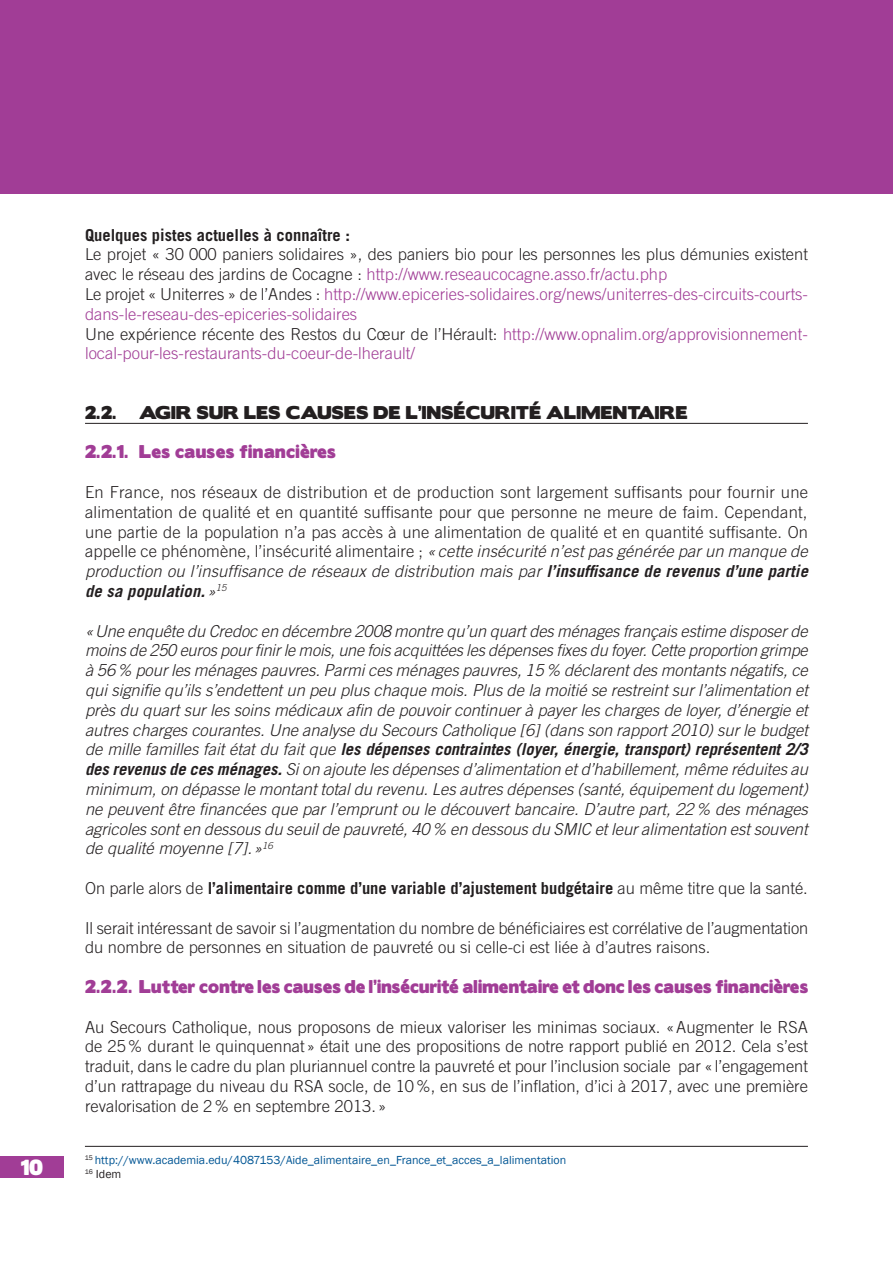
<style>
.page{position:relative;width:893px;height:1263px;background:#fff}
.page>*{position:absolute;margin:0;border:0;box-sizing:border-box;transform-origin:0 0}
.t1{font:19.5px "Boris Black Bloxx";color:#fff}
.t2{font:300 16.5px/19.8px "Trade Gothic";color:#231f20;text-align:justify}
.t3{font:italic 300 16.5px/19.8px "Trade Gothic";color:#231f20;text-align:justify}
.t4{font:300 16.5px/19.8px "Trade Gothic";color:#a13d96}
.t5{font:700 16.5px "Trade Gothic";color:#231f20}
.t6{font:16.5px "Boris Black Bloxx";letter-spacing:.01em;color:#a13d96}
.t7{font:16.5px "Boris Black Bloxx";letter-spacing:.02em;color:#231f20}
.t8{font:12px/14.4px "Franklin Gothic";color:#005594}
.s1{color:#231f20}
.s2{font-style:italic}
.s3{font-weight:700;font-style:italic}
.s4{font-weight:700}
.s5{font-weight:300}
</style>
<div class="page">
<div style="left:0;top:0;width:893px;height:193px;background:#a13d96"></div>
<div style="left:0;top:1157px;width:64px;height:21px;background:#a13d96"></div>
<hr style="left:85px;top:423px;width:723px;height:1px;background:#231f20">
<hr style="left:85px;top:1146px;width:723px;height:1px;background:#231f20">
<p class="t1" style="left:21px;top:1154px;width:24px">10</p>
<p class="t5" style="left:85px;top:228px;width:266px">Quelques pistes actuelles à connaître :</p>
<p class="t4" style="left:85px;top:246px;width:725px"><span class="s1">Le projet « 30 000 paniers solidaires », des paniers bio pour les personnes les plus démunies existent avec le réseau des jardins de Cocagne :</span> http://www.reseaucocagne.asso.fr/actu.php<br><span class="s1">Le projet « Uniterres » de l’Andes :</span> http://www.epiceries-solidaires.org/news/uniterres-des-circuits-courts&shy;dans-le-reseau-des-epiceries-solidaires<br><span class="s1">Une expérience récente des Restos du Cœur de l’Hérault:</span> http://www.opnalim.org/approvisionnement&shy;local-pour-les-restaurants-du-coeur-de-lherault/</p>
<p class="t7" style="left:85px;top:401px;width:33px">2.2.</p>
<p class="t7" style="left:139px;top:401px;width:550px">AGIR SUR LES CAUSES DE L’INSÉCURITÉ ALIMENTAIRE</p>
<p class="t6" style="left:85px;top:441px;width:252px">2.2.1. Les causes financières</p>
<p class="t2" style="left:85px;top:484px;width:725px">En France, nos réseaux de distribution et de production sont largement suffisants pour fournir une alimentation de qualité et en quantité suffisante pour que personne ne meure de faim. Cependant, une partie de la population n’a pas accès à une alimentation de qualité et en quantité suffisante. On appelle ce phénomène, l’insécurité alimentaire ; <span class="s2">« cette insécurité n’est pas générée par un manque de production ou l’insuffisance de réseaux de distribution mais par</span> <span class="s3">l’insuffisance de revenus d’une partie de sa population.</span> <span class="s2">»</span><sup>15</sup></p>
<p class="t3" style="left:85px;top:622px;width:724px">« Une enquête du Credoc en décembre 2008 montre qu’un quart des ménages français estime disposer de moins de 250 euros pour finir le mois, une fois acquittées les dépenses fixes du foyer. Cette proportion grimpe à 56 % pour les ménages pauvres. Parmi ces ménages pauvres, 15 % déclarent des montants négatifs, ce qui signifie qu’ils s’endettent un peu plus chaque mois. Plus de la moitié se restreint sur l’alimentation et près du quart sur les soins médicaux afin de pouvoir continuer à payer les charges de loyer, d’énergie et autres charges courantes. Une analyse du Secours Catholique [6] (dans son rapport 2010) sur le budget de mille familles fait état du fait que <span class="s4">les dépenses contraintes (loyer, énergie, transport) représentent 2/3 des revenus de ces ménages.</span> Si on ajoute les dépenses d’alimentation et d’habillement, même réduites au minimum, on dépasse le montant total du revenu. Les autres dépenses (santé, équipement du logement) ne peuvent être financées que par l’emprunt ou le découvert bancaire. D’autre part, 22 % des ménages agricoles sont en dessous du seuil de pauvreté, 40 % en dessous du SMIC et leur alimentation est souvent de qualité moyenne [7]. »<sup>16</sup></p>
<p class="t5" style="left:85px;top:881px;width:724px"><span class="s5">On parle alors de</span> l’alimentaire comme d’une variable d’ajustement budgétaire <span class="s5">au même titre que la santé.</span></p>
<p class="t2" style="left:85px;top:919px;width:725px">Il serait intéressant de savoir si l’augmentation du nombre de bénéficiaires est corrélative de l’augmentation du nombre de personnes en situation de pauvreté ou si celle-ci est liée à d’autres raisons.</p>
<p class="t6" style="left:85px;top:975px;width:725px">2.2.2. Lutter contre les causes de l’insécurité alimentaire et donc les causes financières</p>
<p class="t2" style="left:85px;top:1018px;width:724px">Au Secours Catholique, nous proposons de mieux valoriser les minimas sociaux. « Augmenter le RSA de 25 % durant le quinquennat » était une des propositions de notre rapport publié en 2012. Cela s’est traduit, dans le cadre du plan pluriannuel contre la pauvreté et pour l’inclusion sociale par « l’engagement d’un rattrapage du niveau du RSA socle, de 10 %, en sus de l’inflation, d’ici à 2017, avec une première revalorisation de 2 % en septembre 2013. »</p>
<p class="t8" style="left:85px;top:1153px;width:483px"><sup>15</sup> http://www.academia.edu/4087153/Aide_alimentaire_en_France_et_acces_a_lalimentation<br><sup>16</sup> <span class="s1">Idem</span></p>
</div>
